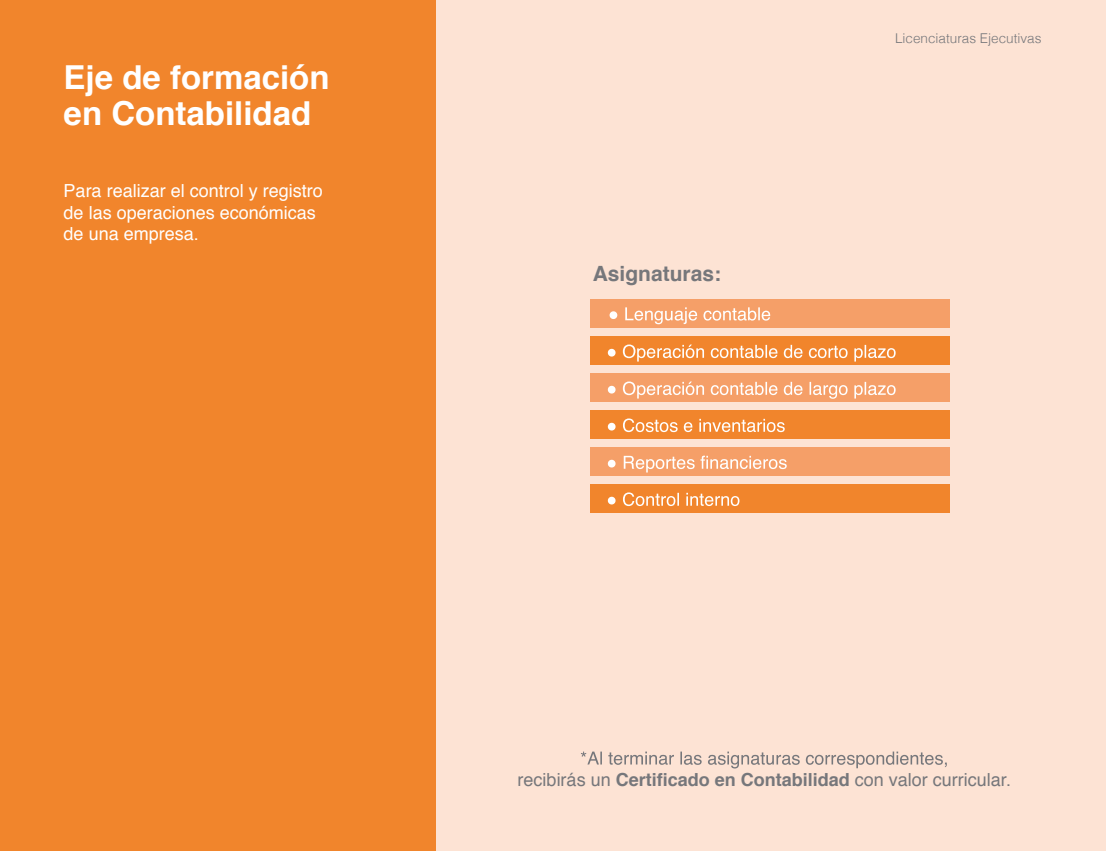
<style>
.page{position:relative;width:1106px;height:851px;background:#fff}
.page>*{position:absolute;margin:0;border:0;box-sizing:border-box;transform-origin:0 0}
.t1{font:700 33px/36px "Helvetica";color:#fff}
.t2{font:700 21px "Helvetica";color:#76777b}
.t3{font:18px/21.6px "Helvetica";color:#fff}
.t4{font:18px "Helvetica";color:#76777b}
.t5{font:300 13.5px "Helvetica";color:#76777b}
.s1{font-weight:700}
</style>
<div class="page">
<div style="left:0;top:0;width:436px;height:850px;background:#f1852c"></div>
<div style="left:436px;top:0;width:670px;height:850px;background:#fde3d4"></div>
<div style="left:590px;top:299px;width:359px;height:28px;background:#f59f68"></div>
<div style="left:590px;top:373px;width:359px;height:28px;background:#f59f68"></div>
<div style="left:590px;top:447px;width:359px;height:28px;background:#f59f68"></div>
<div style="left:590px;top:336px;width:359px;height:28px;background:#f1852c"></div>
<div style="left:590px;top:410px;width:359px;height:28px;background:#f1852c"></div>
<div style="left:590px;top:483px;width:359px;height:29px;background:#f1852c"></div>
<svg style="left:609px;top:307px;width:161px;height:17px"></svg>
<svg style="left:608px;top:344px;width:287px;height:17px"></svg>
<svg style="left:608px;top:381px;width:287px;height:17px"></svg>
<svg style="left:608px;top:418px;width:176px;height:14px"></svg>
<svg style="left:608px;top:455px;width:178px;height:17px"></svg>
<svg style="left:608px;top:492px;width:131px;height:14px"></svg>
<svg style="left:581px;top:751px;width:365px;height:17px"></svg>
<h1 class="t1" style="left:64px;top:59px;width:267px">Eje de formación en Contabilidad</h1>
<p class="t3" style="left:64px;top:180px;width:261px">Para realizar el control y registro de las operaciones económicas de una empresa.</p>
<p class="t2" style="left:593px;top:256px;width:130px">Asignaturas:</p>
<p class="t5" style="left:895px;top:27px;width:148px">Licenciaturas Ejecutivas</p>
<p class="t4" style="left:517px;top:765px;width:495px">recibirás un <span class="s1">Certificado en Contabilidad</span> con valor curricular.</p>
</div>
